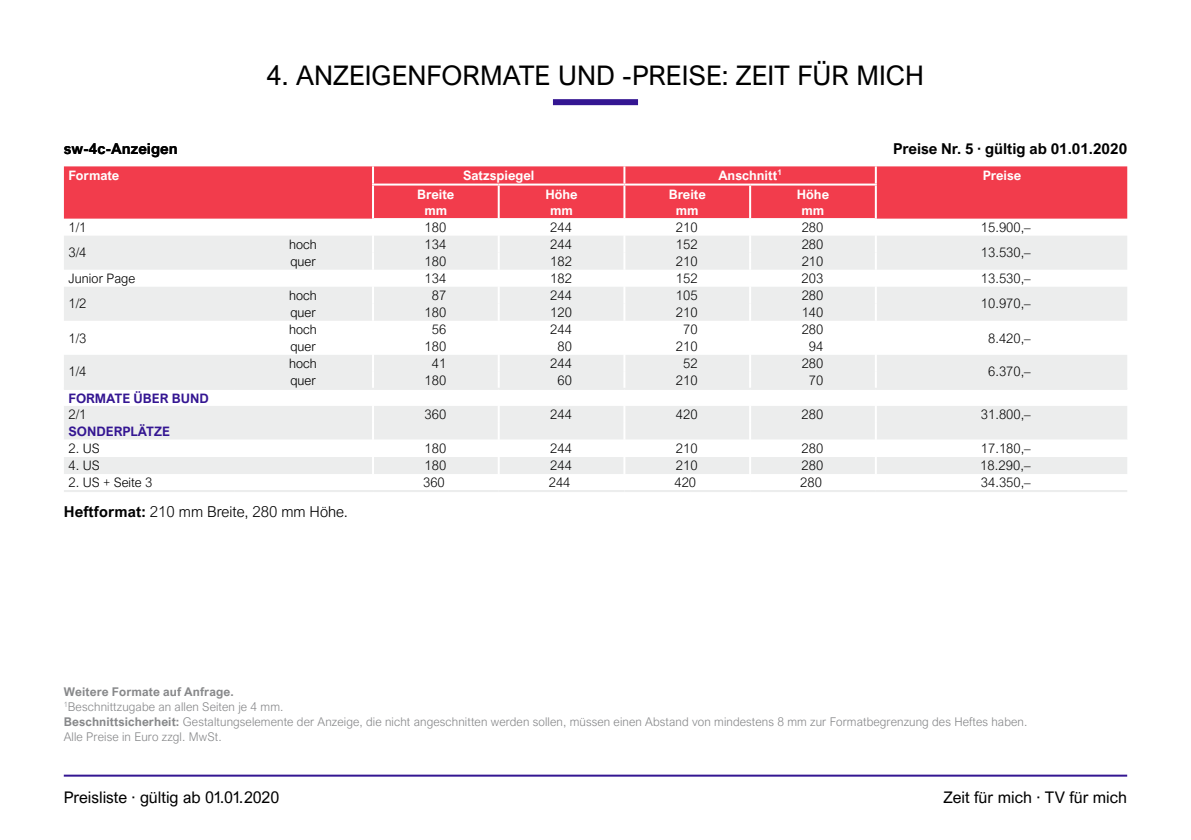
<style>
.page{position:relative;width:1191px;height:840px;background:#fff}
.page>*{position:absolute;margin:0;border:0;box-sizing:border-box;transform-origin:0 0}
.t1{font:27px "Arial Nova";letter-spacing:-.005em;color:#000}
.t2{font:16px "Arial Nova";color:#000}
.t3{font:700 15px "Arial Nova";color:#000}
.t4{font:300 15px "Arial Nova";color:#000}
.t5{font:300 13px "Arial Nova";color:#000}
.t6{font:700 13px/15.6px "Arial Nova";color:#fff;text-align:center}
.t7{font:700 13px "Arial Nova";color:#341692}
.t8{font:300 12px/15px "Arial Nova";letter-spacing:.01em;color:#87888a}
.s1{font-weight:700}
</style>
<div class="page">
<hr style="left:64px;top:774px;width:1063px;height:2px;background:#341692">
<div style="left:64px;top:166px;width:1063px;height:52px;background:#f23c4c"></div>
<svg style="left:64px;top:236px;width:1063px;height:238px;fill:#eceded"></svg>
<svg style="left:372px;top:166px;width:2px;height:17px"></svg>
<svg style="left:623px;top:166px;width:2px;height:17px"></svg>
<svg style="left:875px;top:166px;width:2px;height:17px"></svg>
<hr style="left:372px;top:183px;width:127px;height:2px;background:#fff">
<hr style="left:372px;top:185px;width:2px;height:33px;background:#fff">
<hr style="left:499px;top:183px;width:125px;height:2px;background:#fff">
<hr style="left:498px;top:185px;width:2px;height:33px;background:#fff">
<hr style="left:624px;top:183px;width:126px;height:2px;background:#fff">
<hr style="left:623px;top:185px;width:2px;height:33px;background:#fff">
<hr style="left:750px;top:183px;width:127px;height:2px;background:#fff">
<hr style="left:749px;top:185px;width:2px;height:33px;background:#fff">
<hr style="left:875px;top:185px;width:2px;height:33px;background:#fff">
<svg style="left:372px;top:218px;width:2px;height:256px"></svg>
<svg style="left:498px;top:236px;width:2px;height:238px"></svg>
<svg style="left:623px;top:236px;width:2px;height:238px"></svg>
<svg style="left:749px;top:236px;width:2px;height:238px"></svg>
<svg style="left:875px;top:218px;width:2px;height:256px"></svg>
<hr style="left:64px;top:439px;width:170px;height:1px;background:#fff">
<hr style="left:234px;top:439px;width:139px;height:1px;background:#fff">
<hr style="left:373px;top:439px;width:126px;height:1px;background:#fff">
<hr style="left:499px;top:439px;width:125px;height:1px;background:#fff">
<hr style="left:624px;top:439px;width:126px;height:1px;background:#fff">
<hr style="left:750px;top:439px;width:126px;height:1px;background:#fff">
<hr style="left:876px;top:439px;width:251px;height:1px;background:#fff">
<hr style="left:64px;top:387px;width:170px;height:2px;background:#eceded">
<hr style="left:234px;top:387px;width:139px;height:2px;background:#eceded">
<hr style="left:373px;top:387px;width:126px;height:2px;background:#eceded">
<hr style="left:499px;top:387px;width:125px;height:2px;background:#eceded">
<hr style="left:624px;top:387px;width:126px;height:2px;background:#eceded">
<hr style="left:750px;top:387px;width:126px;height:2px;background:#eceded">
<hr style="left:876px;top:387px;width:251px;height:2px;background:#eceded">
<hr style="left:64px;top:490px;width:170px;height:2px;background:#eceded">
<hr style="left:234px;top:490px;width:139px;height:2px;background:#eceded">
<hr style="left:373px;top:490px;width:126px;height:2px;background:#eceded">
<hr style="left:499px;top:490px;width:125px;height:2px;background:#eceded">
<hr style="left:624px;top:490px;width:126px;height:2px;background:#eceded">
<hr style="left:750px;top:490px;width:126px;height:2px;background:#eceded">
<hr style="left:876px;top:490px;width:251px;height:2px;background:#eceded">
<div style="left:553px;top:99px;width:85px;height:6px;background:#341692"></div>
<h1 class="t1" style="left:267px;top:60px;width:658px">4. ANZEIGENFORMATE UND -PREISE: ZEIT FÜR MICH</h1>
<p class="t3" style="left:64px;top:140px;width:115px">sw-4c-Anzeigen</p>
<p class="t3" style="left:893px;top:140px;width:236px">Preise Nr. 5 · gültig ab 01.01.2020</p>
<p class="t6" style="left:68px;top:167px;width:52px">Formate</p>
<p class="t6" style="left:463px;top:167px;width:73px">Satzspiegel</p>
<p class="t6" style="left:718px;top:167px;width:65px">Anschnitt<sup>1</sup></p>
<p class="t6" style="left:982px;top:167px;width:40px">Preise</p>
<p class="t6" style="left:417px;top:186px;width:39px">Breite mm</p>
<p class="t6" style="left:545px;top:186px;width:34px">Höhe mm</p>
<p class="t6" style="left:668px;top:186px;width:39px">Breite mm</p>
<p class="t6" style="left:797px;top:186px;width:34px">Höhe mm</p>
<p class="t5" style="left:68px;top:220px;width:20px">1/1</p>
<p class="t5" style="left:424px;top:220px;width:23px">180</p>
<p class="t5" style="left:550px;top:220px;width:23px">244</p>
<p class="t5" style="left:676px;top:220px;width:23px">210</p>
<p class="t5" style="left:801px;top:220px;width:23px">280</p>
<p class="t5" style="left:981px;top:220px;width:51px">15.900,–</p>
<p class="t5" style="left:68px;top:245px;width:20px">3/4</p>
<p class="t5" style="left:289px;top:237px;width:29px">hoch</p>
<p class="t5" style="left:424px;top:237px;width:23px">134</p>
<p class="t5" style="left:550px;top:237px;width:23px">244</p>
<p class="t5" style="left:676px;top:237px;width:23px">152</p>
<p class="t5" style="left:801px;top:237px;width:23px">280</p>
<p class="t5" style="left:981px;top:245px;width:51px">13.530,–</p>
<p class="t5" style="left:290px;top:254px;width:27px">quer</p>
<p class="t5" style="left:424px;top:254px;width:23px">180</p>
<p class="t5" style="left:550px;top:254px;width:23px">182</p>
<p class="t5" style="left:676px;top:254px;width:23px">210</p>
<p class="t5" style="left:801px;top:254px;width:23px">210</p>
<p class="t5" style="left:68px;top:271px;width:68px">Junior Page</p>
<p class="t5" style="left:424px;top:271px;width:23px">134</p>
<p class="t5" style="left:550px;top:271px;width:23px">182</p>
<p class="t5" style="left:675px;top:271px;width:23px">152</p>
<p class="t5" style="left:801px;top:271px;width:23px">203</p>
<p class="t5" style="left:981px;top:271px;width:51px">13.530,–</p>
<p class="t5" style="left:68px;top:296px;width:20px">1/2</p>
<p class="t5" style="left:289px;top:288px;width:29px">hoch</p>
<p class="t5" style="left:432px;top:288px;width:16px">87</p>
<p class="t5" style="left:550px;top:288px;width:23px">244</p>
<p class="t5" style="left:676px;top:288px;width:23px">105</p>
<p class="t5" style="left:801px;top:288px;width:23px">280</p>
<p class="t5" style="left:981px;top:296px;width:51px">10.970,–</p>
<p class="t5" style="left:290px;top:305px;width:27px">quer</p>
<p class="t5" style="left:424px;top:305px;width:23px">180</p>
<p class="t5" style="left:550px;top:305px;width:23px">120</p>
<p class="t5" style="left:676px;top:305px;width:23px">210</p>
<p class="t5" style="left:801px;top:305px;width:23px">140</p>
<p class="t5" style="left:68px;top:330px;width:20px">1/3</p>
<p class="t5" style="left:68px;top:364px;width:20px">1/4</p>
<p class="t5" style="left:289px;top:322px;width:29px">hoch</p>
<p class="t5" style="left:432px;top:322px;width:16px">56</p>
<p class="t5" style="left:550px;top:322px;width:23px">244</p>
<p class="t5" style="left:683px;top:322px;width:16px">70</p>
<p class="t5" style="left:801px;top:322px;width:23px">280</p>
<p class="t5" style="left:290px;top:339px;width:27px">quer</p>
<p class="t5" style="left:424px;top:339px;width:23px">180</p>
<p class="t5" style="left:557px;top:339px;width:16px">80</p>
<p class="t5" style="left:676px;top:339px;width:23px">210</p>
<p class="t5" style="left:809px;top:339px;width:16px">94</p>
<p class="t5" style="left:289px;top:356px;width:29px">hoch</p>
<p class="t5" style="left:432px;top:356px;width:16px">41</p>
<p class="t5" style="left:550px;top:356px;width:23px">244</p>
<p class="t5" style="left:683px;top:356px;width:16px">52</p>
<p class="t5" style="left:801px;top:356px;width:23px">280</p>
<p class="t5" style="left:290px;top:372px;width:27px">quer</p>
<p class="t5" style="left:424px;top:372px;width:23px">180</p>
<p class="t5" style="left:557px;top:372px;width:16px">60</p>
<p class="t5" style="left:676px;top:372px;width:23px">210</p>
<p class="t5" style="left:809px;top:372px;width:16px">70</p>
<p class="t5" style="left:988px;top:330px;width:44px">8.420,–</p>
<p class="t5" style="left:988px;top:364px;width:44px">6.370,–</p>
<p class="t7" style="left:68px;top:390px;width:142px">FORMATE ÜBER BUND</p>
<p class="t5" style="left:68px;top:407px;width:20px">2/1</p>
<p class="t5" style="left:424px;top:407px;width:23px">360</p>
<p class="t5" style="left:550px;top:407px;width:23px">244</p>
<p class="t5" style="left:676px;top:407px;width:23px">420</p>
<p class="t5" style="left:801px;top:407px;width:23px">280</p>
<p class="t5" style="left:981px;top:407px;width:51px">31.800,–</p>
<p class="t7" style="left:68px;top:423px;width:103px">SONDERPLÄTZE</p>
<p class="t5" style="left:68px;top:441px;width:33px">2. US</p>
<p class="t5" style="left:424px;top:441px;width:23px">180</p>
<p class="t5" style="left:550px;top:441px;width:23px">244</p>
<p class="t5" style="left:676px;top:441px;width:23px">210</p>
<p class="t5" style="left:801px;top:441px;width:23px">280</p>
<p class="t5" style="left:981px;top:441px;width:51px">17.180,–</p>
<p class="t5" style="left:68px;top:458px;width:33px">4. US</p>
<p class="t5" style="left:424px;top:458px;width:23px">180</p>
<p class="t5" style="left:550px;top:458px;width:23px">244</p>
<p class="t5" style="left:675px;top:458px;width:23px">210</p>
<p class="t5" style="left:801px;top:458px;width:23px">280</p>
<p class="t5" style="left:980px;top:458px;width:52px">18.290,–</p>
<p class="t5" style="left:68px;top:474px;width:85px">2. US + Seite 3</p>
<p class="t5" style="left:423px;top:474px;width:23px">360</p>
<p class="t5" style="left:549px;top:474px;width:23px">244</p>
<p class="t5" style="left:674px;top:474px;width:23px">420</p>
<p class="t5" style="left:800px;top:474px;width:23px">280</p>
<p class="t5" style="left:981px;top:474px;width:51px">34.350,–</p>
<p class="t4" style="left:64px;top:503px;width:286px"><span class="s1">Heftformat:</span> 210 mm Breite, 280 mm Höhe.</p>
<p class="t8" style="left:64px;top:683px;width:965px"><span class="s1">Weitere Formate auf Anfrage.<br></span><sup>1</sup>Beschnittzugabe an allen Seiten je 4 mm.<br><span class="s1">Beschnittsicherheit:</span> Gestaltungselemente der Anzeige, die nicht angeschnitten werden sollen, müssen einen Abstand von mindestens 8 mm zur Formatbegrenzung des Heftes haben.<br>Alle Preise in Euro zzgl. MwSt.</p>
<p class="t2" style="left:64px;top:787px;width:217px">Preisliste · gültig ab 01.01.2020</p>
<p class="t2" style="left:943px;top:787px;width:185px">Zeit für mich · TV für mich</p>
</div>
